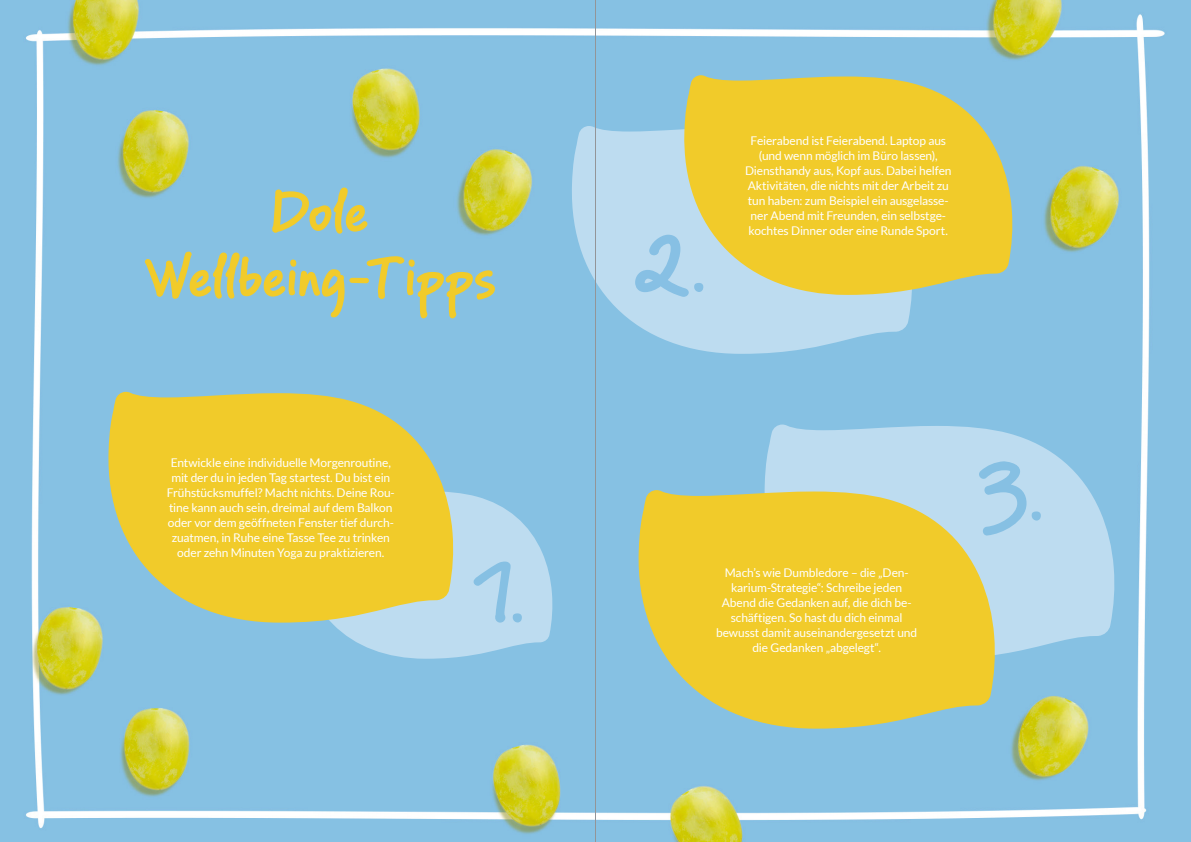
<style>
.page{position:relative;width:1191px;height:842px;background:#fff}
.page>*{position:absolute;margin:0;border:0;box-sizing:border-box;transform-origin:0 0}
.t1{font:700 88px "PF Reminder Pro";color:#86c0e3}
.t2{font:700 88px "PF Reminder Pro";color:#87c0e4}
.t3{font:700 60px/65px "PF Reminder Pro";letter-spacing:-.04em;color:#f1cb2a;text-align:center}
.t4{font:12px/15px "Lato";letter-spacing:-.01em;color:#fff;text-align:center}
</style>
<div class="page">
<img style="left:0;top:0;width:1190px;height:842px">
<svg style="left:570px;top:126px;width:343px;height:228px;background:#b1d6ed"></svg>
<svg style="left:763px;top:424px;width:352px;height:235px;background:#b1d6ed"></svg>
<svg style="left:299px;top:490px;width:254px;height:169px;background:#acd3ec"></svg>
<svg style="left:683px;top:75px;width:330px;height:220px;background:#e2cb4a"></svg>
<svg style="left:637px;top:490px;width:358px;height:239px;background:#e2cb4a"></svg>
<svg style="left:107px;top:392px;width:347px;height:231px;background:#e0ca49"></svg>
<hr style="left:595px;top:0;width:1px;height:842px;background:#939598">
<svg style="left:472px;top:561px;width:38px;height:62px;background:#abd2eb"></svg>
<h2 class="t3" style="left:141px;top:182px;width:357px">Dole<br>Wellbeing-Tipps</h2>
<p class="t4" style="left:167px;top:455px;width:229px">Entwickle eine individuelle Morgenroutine, mit der du in jeden Tag startest. Du bist ein Frühstücksmuffel? Macht nichts. Deine Rou&shy;tine kann auch sein, dreimal auf dem Balkon oder vor dem geöffneten Fenster tief durch&shy;zuatmen, in Ruhe eine Tasse Tee zu trinken oder zehn Minuten Yoga zu praktizieren.</p>
<h1 class="t1" style="left:509px;top:539px;width:18px">.</h1>
<h1 class="t2" style="left:633px;top:209px;width:75px">2.</h1>
<p class="t4" style="left:745px;top:133px;width:208px">Feierabend ist Feierabend. Laptop aus (und wenn möglich im Büro lassen), Diensthandy aus, Kopf aus. Dabei helfen Aktivitäten, die nichts mit der Arbeit zu tun haben: zum Beispiel ein ausgelasse&shy;ner Abend mit Freunden, ein selbstge&shy;kochtes Dinner oder eine Runde Sport.</p>
<p class="t4" style="left:716px;top:565px;width:203px">Mach’s wie Dumbledore – die „Den&shy;karium-Strategie“: Schreibe jeden Abend die Gedanken auf, die dich be&shy;schäftigen. So hast du dich einmal bewusst damit auseinandergesetzt und die Gedanken „abgelegt“.</p>
<h1 class="t1" style="left:977px;top:437px;width:68px">3.</h1>
</div>
